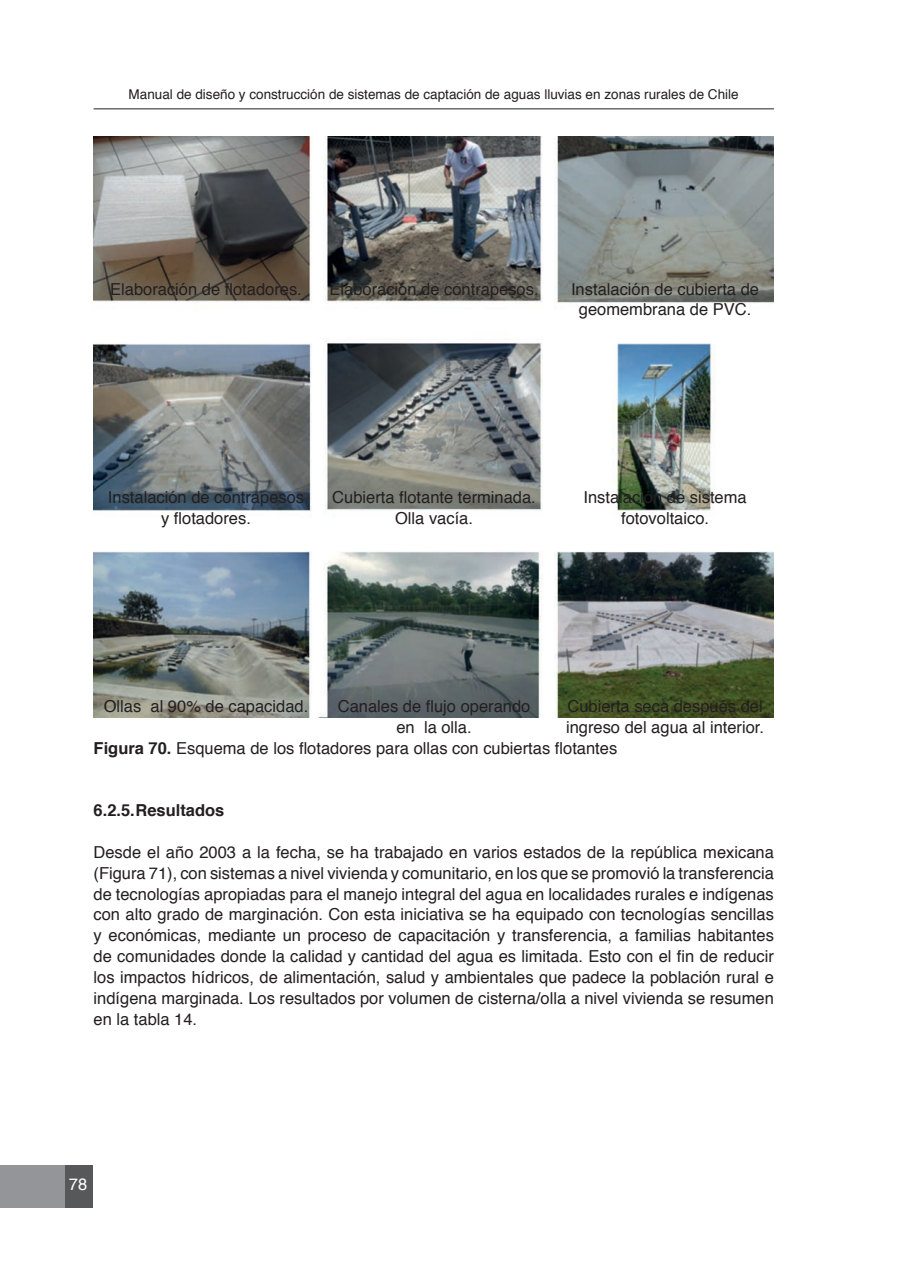
<style>
.page{position:relative;width:910px;height:1272px;background:#fff}
.page>*{position:absolute;margin:0;border:0;box-sizing:border-box;transform-origin:0 0}
.t1{font:16.5px/20.9px "Helvetica";color:#231f20;text-align:center}
.t2{font:700 16.5px "Helvetica";color:#231f20}
.t3{font:16.5px "Helvetica";color:#fff}
.t4{font:13.5px "Helvetica";color:#231f20}
.s1{font-weight:700}
</style>
<div class="page">
<hr style="left:94px;top:108px;width:680px;height:1px;background:#231f20">
<img style="left:94px;top:136px;width:680px;height:581px">
<div style="left:9px;top:1165px;width:84px;height:42px;background:#57585a"></div>
<div style="left:0;top:1165px;width:64px;height:42px;background:#939598"></div>
<p class="t4" style="left:129px;top:84px;width:612px">Manual de diseño y construcción de sistemas de captación de aguas lluvias en zonas rurales de Chile</p>
<p class="t1" style="left:110px;top:279px;width:193px">Elaboración de flotadores.</p>
<p class="t1" style="left:329px;top:279px;width:211px">Elaboración de contrapesos.</p>
<p class="t1" style="left:571px;top:279px;width:190px">Instalación de cubierta de geomembrana de PVC.</p>
<p class="t1" style="left:108px;top:487px;width:198px">Instalación de contrapesos</p>
<p class="t1" style="left:332px;top:487px;width:205px">Cubierta flotante terminada.</p>
<p class="t1" style="left:583px;top:487px;width:165px">Instalación de sistema</p>
<p class="t1" style="left:161px;top:508px;width:91px">y flotadores.</p>
<p class="t1" style="left:395px;top:508px;width:79px">Olla vacía.</p>
<p class="t1" style="left:621px;top:508px;width:90px">fotovoltaico.</p>
<p class="t1" style="left:104px;top:696px;width:206px">Ollas al 90% de capacidad.</p>
<p class="t1" style="left:338px;top:696px;width:194px">Canales de flujo operando</p>
<p class="t1" style="left:567px;top:696px;width:197px">Cubierta seca después del</p>
<p class="t1" style="left:396px;top:717px;width:77px">en la olla.</p>
<p class="t1" style="left:94px;top:717px;width:672px;text-align:left;text-indent:472px">ingreso del agua al interior.<br><span class="s1">Figura 70.</span> Esquema de los flotadores para ollas con cubiertas flotantes</p>
<p class="t2" style="left:94px;top:797px;width:132px">6.2.5.Resultados</p>
<p class="t1" style="left:94px;top:842px;width:682px;text-align:justify">Desde el año 2003 a la fecha, se ha trabajado en varios estados de la república mexicana (Figura 71), con sistemas a nivel vivienda y comunitario, en los que se promovió la transferencia de tecnologías apropiadas para el manejo integral del agua en localidades rurales e indígenas con alto grado de marginación. Con esta iniciativa se ha equipado con tecnologías sencillas y económicas, mediante un proceso de capacitación y transferencia, a familias habitantes de comunidades donde la calidad y cantidad del agua es limitada. Esto con el fin de reducir los impactos hídricos, de alimentación, salud y ambientales que padece la población rural e indígena marginada. Los resultados por volumen de cisterna/olla a nivel vivienda se resumen en la tabla 14.</p>
<p class="t3" style="left:69px;top:1171px;width:20px">78</p>
</div>
